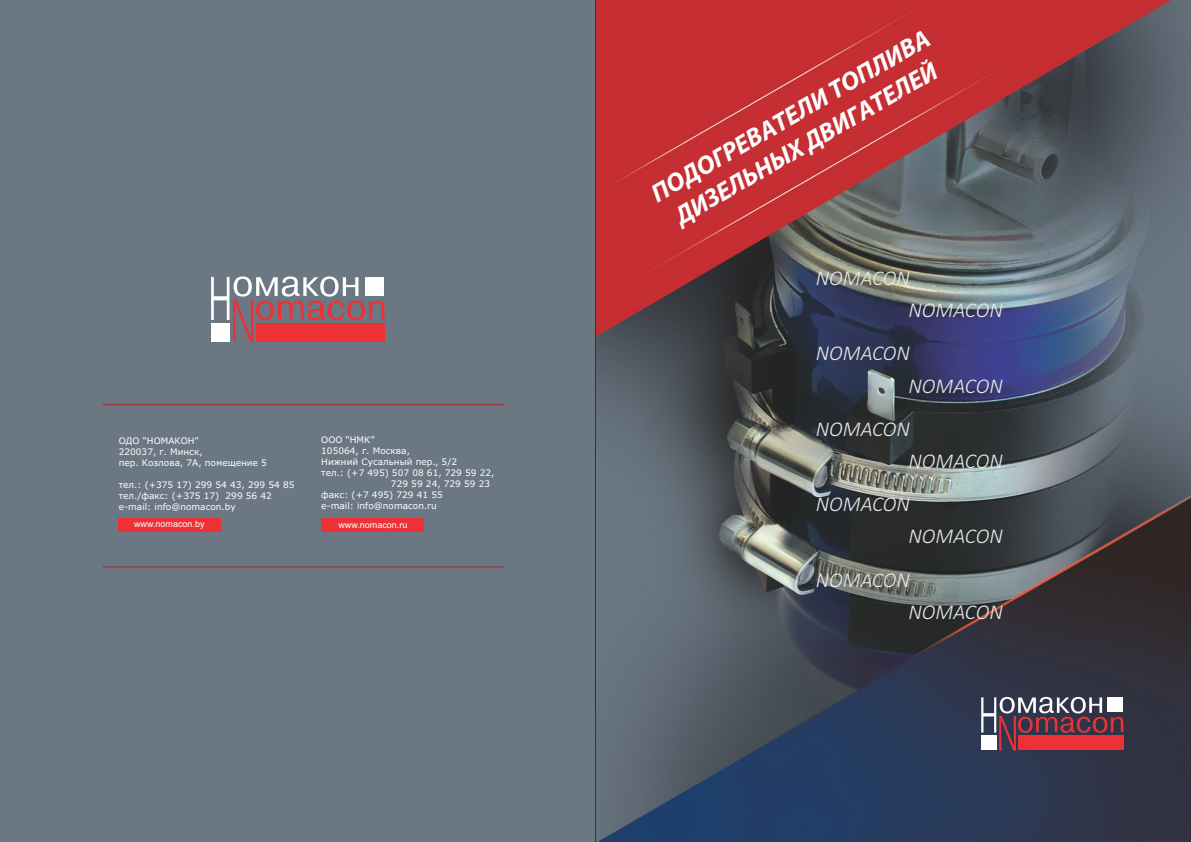
<style>
.page{position:relative;width:1191px;height:842px;background:#fff}
.page>*{position:absolute;margin:0;border:0;box-sizing:border-box;transform-origin:0 0}
.t1{font:italic 700 25.7px/31.7px "Myriad Pro";color:#fefefe;text-align:center}
.t2{font:italic 300 21.1px/32.3px "Calibri";color:#e6e7e8}
.t3{font:9px/10.9px "Verdana";color:#fefefe}
.t4{font:9px "Arial";color:#fefefe}
</style>
<div class="page">
<img style="left:595px;top:0;width:596px;height:842px">
<div style="left:0;top:0;width:595px;height:842px;background:#6b7884"></div>
<svg style="left:211px;top:276px;width:173px;height:66px;background:#ad7880"></svg>
<svg style="left:981px;top:697px;width:142px;height:54px;background:#8e5662"></svg>
<hr style="left:103px;top:404px;width:402px;height:1px;background:#a02b2d">
<hr style="left:103px;top:567px;width:402px;height:1px;background:#a02b2d">
<div style="left:118px;top:518px;width:103px;height:14px;background:#ed3237"></div>
<div style="left:321px;top:518px;width:103px;height:14px;background:#ed3237"></div>
<p class="t3" style="left:321px;top:435px;width:55px">ООО “НМК”</p>
<p class="t3" style="left:321px;top:446px;width:90px">105064, г. Москва,</p>
<p class="t3" style="left:321px;top:457px;width:137px">Нижний Сусальный пер., 5/2</p>
<p class="t3" style="left:321px;top:468px;width:175px">тел.: (+7 495) 507 08 61, 729 59 22,</p>
<p class="t3" style="left:391px;top:479px;width:101px">729 59 24, 729 59 23</p>
<p class="t3" style="left:321px;top:490px;width:123px">факс: (+7 495) 729 41 55</p>
<p class="t3" style="left:321px;top:501px;width:117px">e-mail: info@nomacon.ru</p>
<p class="t3" style="left:119px;top:436px;width:150px">ОДО “НОМАКОН”<br>220037, г. Минск,<br>пер. Козлова, 7А, помещение 5</p>
<p class="t3" style="left:119px;top:480px;width:177px">тел.: (+375 17) 299 54 43, 299 54 85 тел./факс: (+375 17) 299 56 42 e-mail: info@nomacon.by</p>
<p class="t4" style="left:134px;top:521px;width:72px">www.nomacon.by</p>
<p class="t4" style="left:338px;top:521px;width:71px">www.nomacon.ru</p>
<h1 class="t1" style="left:646px;top:183px;width:319px;rotate:-30deg">ПОДОГРЕВАТЕЛИ ТОПЛИВА<br>ДИЗЕЛЬНЫХ ДВИГАТЕЛЕЙ</h1>
<h2 class="t2" style="left:908px;top:263px;width:96px;text-indent:-93px">NOMACON<br>NOMACON</h2>
<h2 class="t2" style="left:815px;top:339px;width:96px">NOMACON</h2>
<h2 class="t2" style="left:908px;top:371px;width:96px">NOMACON</h2>
<h2 class="t2" style="left:815px;top:414px;width:96px">NOMACON</h2>
<h2 class="t2" style="left:908px;top:446px;width:96px">NOMACON</h2>
<h2 class="t2" style="left:815px;top:490px;width:96px">NOMACON</h2>
<h2 class="t2" style="left:908px;top:522px;width:96px">NOMACON</h2>
<h2 class="t2" style="left:815px;top:565px;width:96px">NOMACON</h2>
<h2 class="t2" style="left:908px;top:597px;width:96px">NOMACON</h2>
</div>
